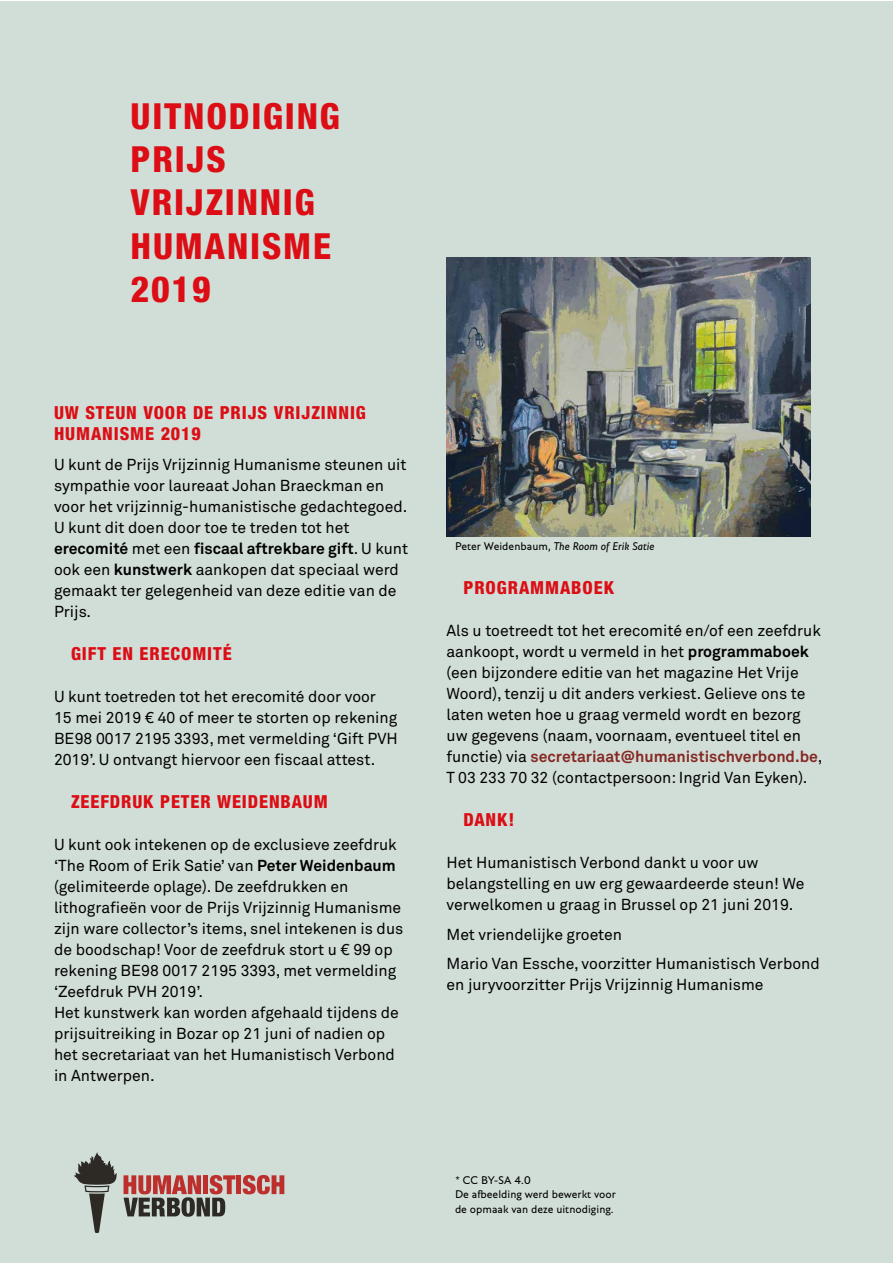
<style>
.page{position:relative;width:893px;height:1263px;background:#fff}
.page>*{position:absolute;margin:0;border:0;box-sizing:border-box;transform-origin:0 0}
.t1{font:800 condensed 36px/43.2px "Helvetica Neue";letter-spacing:.05em;color:#dc0d15}
.t2{font:800 condensed 18px/21.6px "Helvetica Neue";letter-spacing:.05em;color:#dc0d15}
.t3{font:15.75px/21px "Akkurat";color:#000}
.t4{font:12px/14.4px "Edward Pro";color:#000}
.t5{font:italic 12px "Edward Pro";color:#000}
.s1{font-weight:700}
.s2{font-style:normal}
.s3{font-weight:700;color:#862823}
</style>
<div class="page">
<div style="left:0;top:1px;width:893px;height:1262px;background:#d1ded7"></div>
<img style="left:446px;top:257px;width:365px;height:280px">
<svg style="left:74px;top:1152px;width:43px;height:81px"></svg>
<div style="left:236px;top:1175px;width:5px;height:19px;background:#bc2f2c"></div>
<svg style="left:243px;top:1175px;width:41px;height:19px"></svg>
<svg style="left:124px;top:1175px;width:111px;height:42px"></svg>
<h1 class="t1" style="left:131px;top:94px;width:211px">UITNODIGING<br>PRIJS<br>VRIJZINNIG<br>HUMANISME<br>2019</h1>
<p class="t2" style="left:54px;top:401px;width:313px">UW STEUN VOOR DE PRIJS VRIJZINNIG<br>HUMANISME 2019</p>
<p class="t3" style="left:54px;top:453px;width:356px">U kunt de Prijs Vrijzinnig Humanisme steunen uit sympathie voor laureaat Johan Braeckman en voor het vrijzinnig-humanistische gedachtegoed.<br>U kunt dit doen door toe te treden tot het <span class="s1">erecomité</span> met een <span class="s1">fiscaal aftrekbare gift</span>. U kunt ook een <span class="s1">kunstwerk</span> aankopen dat speciaal werd gemaakt ter gelegenheid van deze editie van de Prijs.</p>
<p class="t2" style="left:71px;top:642px;width:162px">GIFT EN ERECOMITÉ</p>
<p class="t3" style="left:54px;top:685px;width:345px">U kunt toetreden tot het erecomité door voor<br>15 mei 2019 € 40 of meer te storten op rekening BE98 0017 2195 3393, met vermelding ‘Gift PVH 2019’. U ontvangt hiervoor een fiscaal attest.</p>
<p class="t2" style="left:71px;top:790px;width:258px">ZEEFDRUK PETER WEIDENBAUM</p>
<p class="t3" style="left:54px;top:834px;width:351px">U kunt ook intekenen op de exclusieve zeefdruk ‘The Room of Erik Satie’ van <span class="s1">Peter Weidenbaum </span>(gelimiteerde oplage). De zeefdrukken en lithografieën voor de Prijs Vrijzinnig Humanisme zijn ware collector’s items, snel intekenen is dus de boodschap! Voor de zeefdruk stort u € 99 op rekening BE98 0017 2195 3393, met vermelding ‘Zeefdruk PVH 2019’.<br>Het kunstwerk kan worden afgehaald tijdens de prijsuitreiking in Bozar op 21 juni of nadien op het secretariaat van het Humanistisch Verbond in Antwerpen.</p>
<p class="t5" style="left:455px;top:538px;width:201px"><span class="s2">Peter Weidenbaum,</span> The Room of Erik Satie</p>
<p class="t2" style="left:463px;top:576px;width:152px">PROGRAMMABOEK</p>
<p class="t3" style="left:446px;top:620px;width:378px">Als u toetreedt tot het erecomité en/of een zeefdruk aankoopt, wordt u vermeld in het <span class="s1">programmaboek </span>(een bijzondere editie van het magazine Het Vrije Woord), tenzij u dit anders verkiest. Gelieve ons te laten weten hoe u graag vermeld wordt en bezorg uw gegevens (naam, voornaam, eventueel titel en functie) via <span class="s3">secretariaat@humanistischverbond.be</span>, T 03 233 70 32 (contactpersoon: Ingrid Van Eyken).</p>
<p class="t2" style="left:463px;top:809px;width:52px">DANK!</p>
<p class="t3" style="left:446px;top:852px;width:359px">Het Humanistisch Verbond dankt u voor uw belangstelling en uw erg gewaardeerde steun! We verwelkomen u graag in Brussel op 21 juni 2019.</p>
<p class="t3" style="left:446px;top:919px;width:375px;line-height:29.5px">Met vriendelijke groeten<br>Mario Van Essche, voorzitter Humanistisch Verbond</p>
<p class="t3" style="left:446px;top:974px;width:318px">en juryvoorzitter Prijs Vrijzinnig Humanisme</p>
<p class="t4" style="left:455px;top:1173px;width:162px">* CC BY-SA 4.0<br>De afbeelding werd bewerkt voor de opmaak van deze uitnodiging.</p>
</div>
